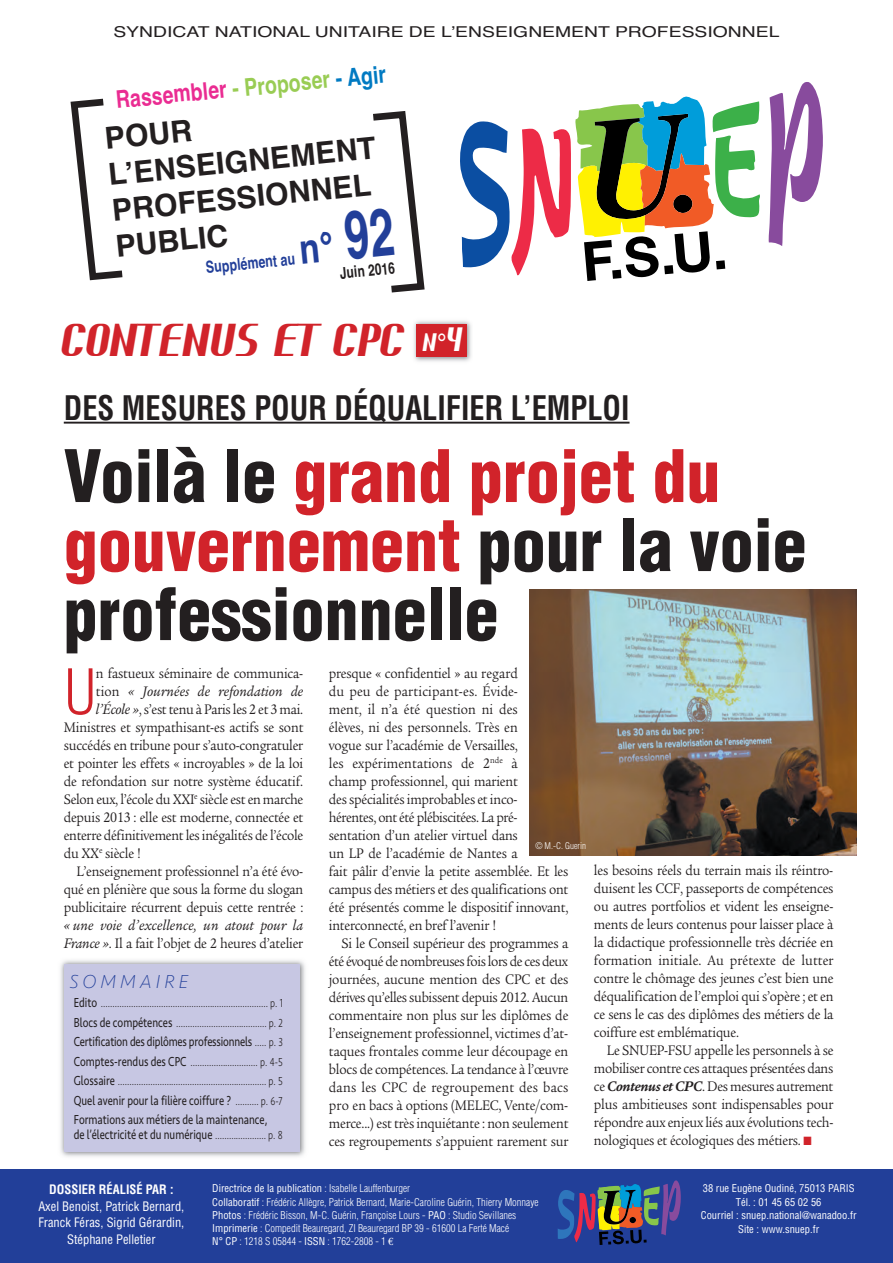
<style>
.page{position:relative;width:893px;height:1263px;background:#fff}
.page>*{position:absolute;margin:0;border:0;box-sizing:border-box;transform-origin:0 0}
.t1{font:900 condensed 70.5px/69px "Helvetica";color:#231f20}
.t2{font:300 condensed 60.6px "Helvetica";color:#d1232a}
.t3{font:900 48px "Crevil";color:#d1232a;scale:.96 1}
.t4{font:700 41.7px "Helvetica";color:#223f99;scale:.8 1}
.t5{font:700 condensed 33px "Helvetica";color:#231f20;scale:.92 1}
.t6{font:700 30.3px/36px "Helvetica";color:#231f20}
.t7{font:700 24.3px "Helvetica";color:#ea2c92;scale:.8 1}
.t8{font:italic 200 19.5px "Seravek";letter-spacing:.2em;color:#223f99}
.t9{font:700 16.5px "Helvetica";color:#223f99;scale:.75 1}
.t10{font:700 16.05px "Helvetica";color:#231f20;scale:.75 1}
.t11{font:15px/18px "Legacy Serif";letter-spacing:-.015em;color:#231f20;text-align:justify;scale:.9 1}
.t12{font:italic 15px/18px "Legacy Serif";letter-spacing:.005em;color:#231f20}
.t13{font:15px "Helvetica";color:#231f20;scale:1.29 1}
.t14{font:13.5px/19.5px "Seravek";color:#231f20;scale:.78 1}
.t15{font:condensed 12.75px/16.5px "Helvetica";color:#fff;text-align:center}
.t16{font:700 condensed 12.75px "Helvetica";color:#fff}
.t17{font:300 12px/19.5px "Seravek";color:#231f20;scale:.78 1}
.t18{font:300 condensed 10.5px/13.2px "Helvetica";color:#fff}
.t19{font:condensed 10.5px/13.5px "Helvetica";color:#fff;text-align:center}
.t20{font:300 condensed 9px "Helvetica";color:#fff}
.s1{color:#99cc54}
.s2{color:#007ac2}
.s3{font-size:66.6px}
.s4{font-size:26.4px;color:#fff}
.s5{font-size:28.95px;color:#fff}
.s6{font-size:35.1px;color:#fff}
.s7{color:#d1232a}
.s8{font-style:normal}
.s9{font-style:italic}
.s10{font-weight:400;font-size:13.5px}
.s11{font-weight:300;font-size:12px}
.s12{font-weight:700;font-style:italic}
.s13{font-weight:400}
.s14{font-family:"Euro Serif";font-weight:400;font-stretch:normal}
</style>
<div class="page">
<img style="left:414px;top:321px;width:57px;height:41px">
<div style="left:416px;top:324px;width:50px;height:32px;background:#d1232a"></div>
<svg style="left:71px;top:99px;width:51px;height:181px"></svg>
<svg style="left:373px;top:111px;width:52px;height:182px"></svg>
<svg style="left:768px;top:82px;width:55px;height:164px"></svg>
<svg style="left:460px;top:96px;width:300px;height:185px"></svg>
<img style="left:530px;top:590px;width:327px;height:265px">
<img style="left:60px;top:960px;width:245px;height:197px">
<div style="left:64px;top:964px;width:235px;height:188px;background:#c7c7e3"></div>
<hr style="left:64px;top:422px;width:565px;height:2px;background:#231f20">
<div style="left:0;top:1169px;width:893px;height:94px;background:#223f99"></div>
<svg style="left:558px;top:1180px;width:123px;height:65px"></svg>
<p class="t13" style="left:113px;top:23px;width:518px">SYNDICAT NATIONAL UNITAIRE DE L’ENSEIGNEMENT PROFESSIONNEL</p>
<h3 class="t7" style="left:115px;top:85px;width:340px;rotate:-5deg">Rassembler <span class="s1">- Proposer</span> <span class="s2">- Agir</span></h3>
<h3 class="t6" style="left:102px;top:121px;width:271px;rotate:-6deg">POUR<br>L’ENSEIGNEMENT<br>PROFESSIONNEL<br>PUBLIC</h3>
<p class="t9" style="left:205px;top:258px;width:121px;rotate:-6deg">Supplément au</p>
<h3 class="t4" style="left:297px;top:225px;width:121px;rotate:-6deg">n° <span class="s3">92</span></h3>
<p class="t10" style="left:339px;top:264px;width:75px;rotate:-6deg">Juin 2016</p>
<h3 class="t3" style="left:60px;top:324px;width:419px">CONTENUS ET CPC <span class="s4">N</span><span class="s5">°</span><span class="s6">4</span></h3>
<h3 class="t5" style="left:64px;top:389px;width:616px">DES MESURES POUR DÉQUALIFIER L’EMPLOI</h3>
<h1 class="t1" style="left:64px;top:443px;width:744px">Voilà le <span class="s7">grand projet du gouvernement</span> pour la voie professionnelle</h1>
<h2 class="t2" style="left:64px;top:657px;width:35px">U</h2>
<p class="t11" style="left:96px;top:665px;width:232px">n fastueux séminaire de communica-</p>
<p class="t12" style="left:96px;top:683px;width:209px"><span class="s8">tion</span> « Journées de refondation de</p>
<p class="t11" style="left:96px;top:701px;width:232px"><span class="s9">l’École »</span>, s’est tenu à Paris les 2 et 3 mai.</p>
<p class="t11" style="left:64px;top:719px;width:268px">Ministres et sympathisant-es actifs se sont</p>
<p class="t11" style="left:64px;top:737px;width:268px">succédés en tribune pour s’auto-congratuler</p>
<p class="t11" style="left:64px;top:755px;width:268px">et pointer les effets « incroyables » de la loi</p>
<p class="t11" style="left:64px;top:773px;width:267px">de refondation sur notre système éducatif.</p>
<p class="t11" style="left:64px;top:791px;width:268px">Selon eux, l’école du XXI<sup>e</sup> siècle est en marche</p>
<p class="t11" style="left:64px;top:809px;width:268px">depuis 2013 : elle est moderne, connectée et</p>
<p class="t11" style="left:64px;top:827px;width:268px">enterre définitivement les inégalités de l’école</p>
<p class="t11" style="left:64px;top:845px;width:88px">du XX<sup>e</sup> siècle !</p>
<p class="t11" style="left:77px;top:863px;width:253px">L’enseignement professionnel n’a été évo-</p>
<p class="t11" style="left:64px;top:881px;width:268px">qué en plénière que sous la forme du slogan</p>
<p class="t11" style="left:64px;top:899px;width:268px">publicitaire récurrent depuis cette rentrée :</p>
<p class="t12" style="left:64px;top:917px;width:241px">« une voie d’excellence, un atout pour la<br>France »<span class="s8">. Il a fait l’objet de 2 heures d’atelier</span></p>
<h3 class="t8" style="left:70px;top:970px;width:120px">SOMMAIRE</h3>
<p class="t17" style="left:74px;top:994px;width:269px"><span class="s10">Edito</span> ........................................................................ p. 1<br><span class="s10">Blocs de compétences</span> ....................................... p. 2</p>
<p class="t14" style="left:74px;top:1032px;width:269px">Certification des diplômes professionnels <span class="s11">..... p. 3</span></p>
<p class="t17" style="left:74px;top:1052px;width:269px"><span class="s10">Comptes-rendus des CPC</span> ............................. p. 4-5<br><span class="s10">Glossaire</span> ................................................................ p. 5</p>
<p class="t14" style="left:74px;top:1090px;width:269px">Quel avenir pour la filière coiffure ? <span class="s11">.......... p. 6-7<br></span>Formations aux métiers de la maintenance,</p>
<p class="t14" style="left:74px;top:1125px;width:269px">de l’électricité et du numérique <span class="s11">...................... p. 8</span></p>
<p class="t11" style="left:329px;top:665px;width:268px;text-align:left">presque « confidentiel » au regard<br>du peu de participant-es. Évide-<br>ment, il n’a été question ni des<br>élèves, ni des personnels. Très en<br>vogue sur l’académie de Versailles,<br>les expérimentations de 2<sup>nde</sup> à<br>champ professionnel, qui marient<br>des spécialités improbables et inco&shy;hérentes, ont été plébiscitées. La pré&shy;sentation d’un atelier virtuel dans<br>un LP de l’académie de Nantes a<br>fait pâlir d’envie la petite assemblée. Et les campus des métiers et des qualifications ont été présentés comme le dispositif innovant, interconnecté, en bref l’avenir !</p>
<p class="t11" style="left:329px;top:935px;width:268px;text-indent:13px">Si le Conseil supérieur des programmes a été évoqué de nombreuses fois lors de ces deux journées, aucune mention des CPC et des dérives qu’elles subissent depuis 2012. Aucun commentaire non plus sur les diplômes de l’enseignement professionnel, victimes d’at&shy;taques frontales comme leur découpage en blocs de compétences. La tendance à l’œuvre dans les CPC de regroupement des bacs pro en bacs à options (MELEC, Vente/com&shy;merce...) est très inquiétante : non seulement ces regroupements s’appuient rarement sur</p>
<p class="t20" style="left:535px;top:840px;width:52px">© M.-C. Guerin</p>
<p class="t11" style="left:594px;top:863px;width:268px">les besoins réels du terrain mais ils réintro&shy;duisent les CCF, passeports de compétences ou autres portfolios et vident les enseigne&shy;ments de leurs contenus pour laisser place à la didactique professionnelle très décriée en formation initiale. Au prétexte de lutter contre le chômage des jeunes c’est bien une déqualification de l’emploi qui s’opère ; et en ce sens le cas des diplômes des métiers de la coiffure est emblématique.</p>
<p class="t11" style="left:594px;top:1043px;width:268px;text-indent:13px">Le SNUEP-FSU appelle les personnels à se mobiliser contre ces attaques présentées dans ce <span class="s12">Contenus et CPC</span>. Des mesures autrement plus ambitieuses sont indispensables pour répondre aux enjeux liés aux évolutions tech&shy;nologiques et écologiques des métiers. <span class="s7">■</span></p>
<p class="t16" style="left:49px;top:1182px;width:126px">DOSSIER RÉALISÉ PAR :</p>
<p class="t15" style="left:38px;top:1198px;width:148px">Axel Benoist, Patrick Bernard,<br>Franck Féras, Sigrid Gérardin,<br>Stéphane Pelletier</p>
<p class="t18" style="left:212px;top:1182px;width:328px"><span class="s13">Directrice de la publication</span> : Isabelle Lauffenburger<br><span class="s13">Collaboratif</span> : Frédéric Allègre, Patrick Bernard, Marie-Caroline Guérin, Thierry Monnaye <span class="s13">Photos</span> : Frédéric Bisson, M-C. Guérin, Françoise Lours - <span class="s13">PAO</span> : Studio Sevillanes <span class="s13">Imprimerie</span> : Compedit Beauregard, ZI Beauregard BP 39 - 61600 La Ferté Macé<br><span class="s13">N° CP</span> : 1218 S 05844 - <span class="s13">ISSN</span> : 1762-2808 - 1 <span class="s14">€</span></p>
<p class="t19" style="left:701px;top:1182px;width:157px">38 rue Eugène Oudiné, 75013 PARIS<br>Tél. : 01 45 65 02 56<br>Courriel : snuep.national@wanadoo.fr<br>Site : www.snuep.fr</p>
</div>
